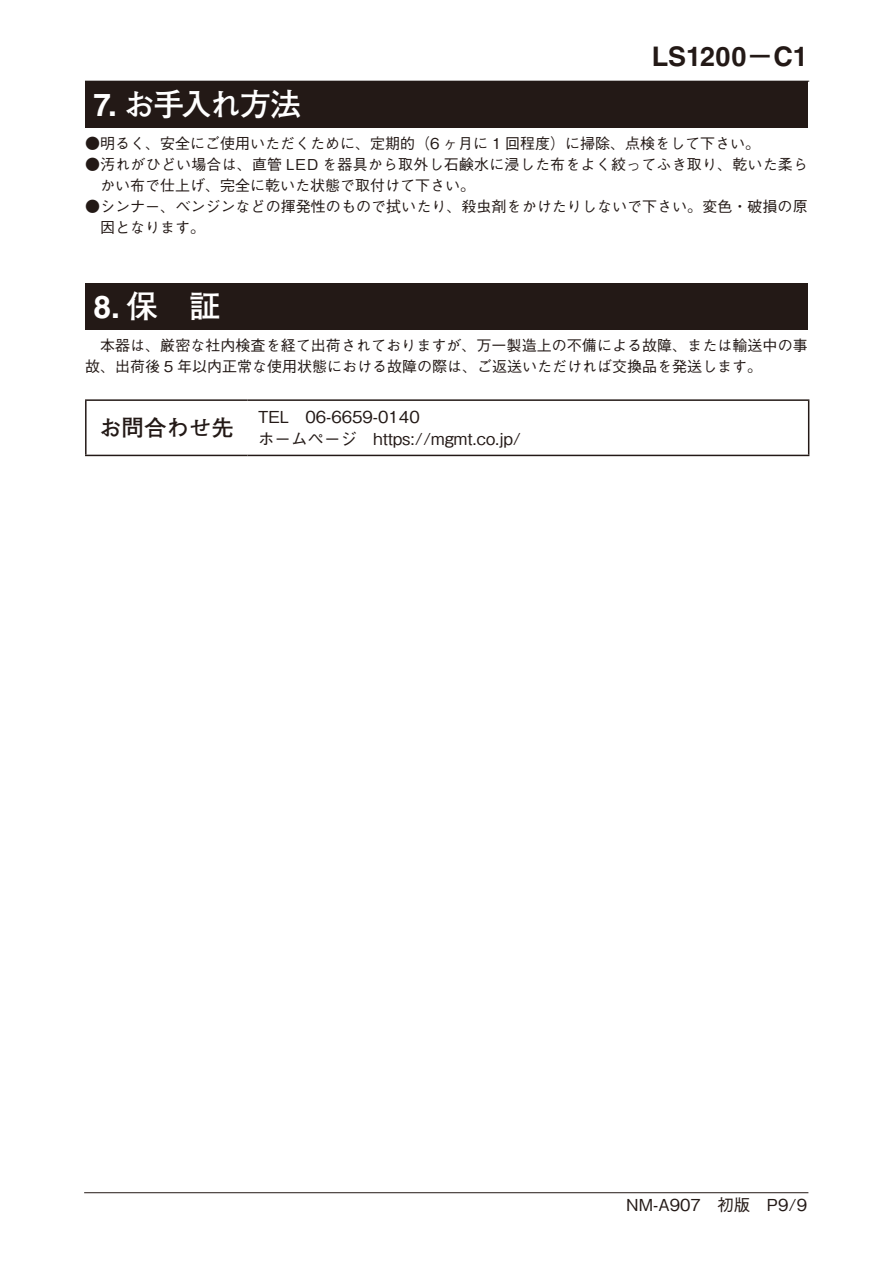
<style>
.page{position:relative;width:893px;height:1263px;background:#fff}
.page>*{position:absolute;margin:0;border:0;box-sizing:border-box;transform-origin:0 0}
.t1{font:700 31.5px "Futo Go B101 Pro";letter-spacing:-.055em;color:#fff}
.t2{font:700 27px "Helvetica LT Std";color:#231916}
.t3{font:700 22.5px "Futo Go B101 Pro";color:#231916}
.t4{font:500 16.5px/22.5px "Gothic BBB Pro";color:#231916}
.t5{font:500 15px/21px "Gothic BBB Pro";letter-spacing:.005em;color:#231916}
.s1{font-family:"Futo Go B101 Pro"}
.s2{font-family:"Helvetica LT Std"}
</style>
<div class="page">
<hr style="left:84px;top:1192px;width:724px;height:1px;background:#231916">
<hr style="left:85px;top:81px;width:724px;height:1px;background:#231916">
<div style="left:85px;top:81px;width:723px;height:47px;background:#231916"></div>
<div style="left:85px;top:283px;width:723px;height:47px;background:#231916"></div>
<hr style="left:85px;top:399px;width:162px;height:2px;background:#231916">
<hr style="left:85px;top:401px;width:2px;height:54px;background:#231916">
<hr style="left:247px;top:399px;width:562px;height:2px;background:#231916">
<hr style="left:808px;top:401px;width:1px;height:54px;background:#231916">
<hr style="left:85px;top:455px;width:162px;height:1px;background:#231916">
<hr style="left:247px;top:455px;width:562px;height:1px;background:#231916">
<h2 class="t2" style="left:652px;top:40px;width:158px">LS1200<span class="s1">－</span>C1</h2>
<h1 class="t1" style="left:94px;top:79px;width:209px"><span class="s2">7.</span> お手入れ方法</h1>
<p class="t5" style="left:85px;top:131px;width:677px">●明るく、安全にご使用いただくために、定期的（6 ヶ月に 1 回程度）に掃除、点検をして下さい。</p>
<p class="t5" style="left:100px;top:152px;width:710px;text-indent:-15px">●汚れがひどい場合は、直管 LED を器具から取外し石鹸水に浸した布をよく絞ってふき取り、乾いた柔らかい布で仕上げ、完全に乾いた状態で取付けて下さい。</p>
<p class="t5" style="left:100px;top:194px;width:709px;text-indent:-15px">●シンナー、ベンジンなどの揮発性のもので拭いたり、殺虫剤をかけたりしないで下さい。変色・破損の原因となります。</p>
<h1 class="t1" style="left:94px;top:281px;width:129px"><span class="s2">8.</span> 保　証</h1>
<p class="t5" style="left:85px;top:333px;width:724px">　本器は、厳密な社内検査を経て出荷されておりますが、万一製造上の不備による故障、または輸送中の事故、出荷後 5 年以内正常な使用状態における故障の際は、ご返送いただければ交換品を発送します。</p>
<h3 class="t3" style="left:99px;top:410px;width:136px">お問合わせ先</h3>
<p class="t4" style="left:258px;top:403px;width:265px">TEL　06-6659-0140<br>ホームページ　https://mgmt.co.jp/</p>
<p class="t4" style="left:626px;top:1192px;width:182px">NM-A907　初版　P9/9</p>
</div>
